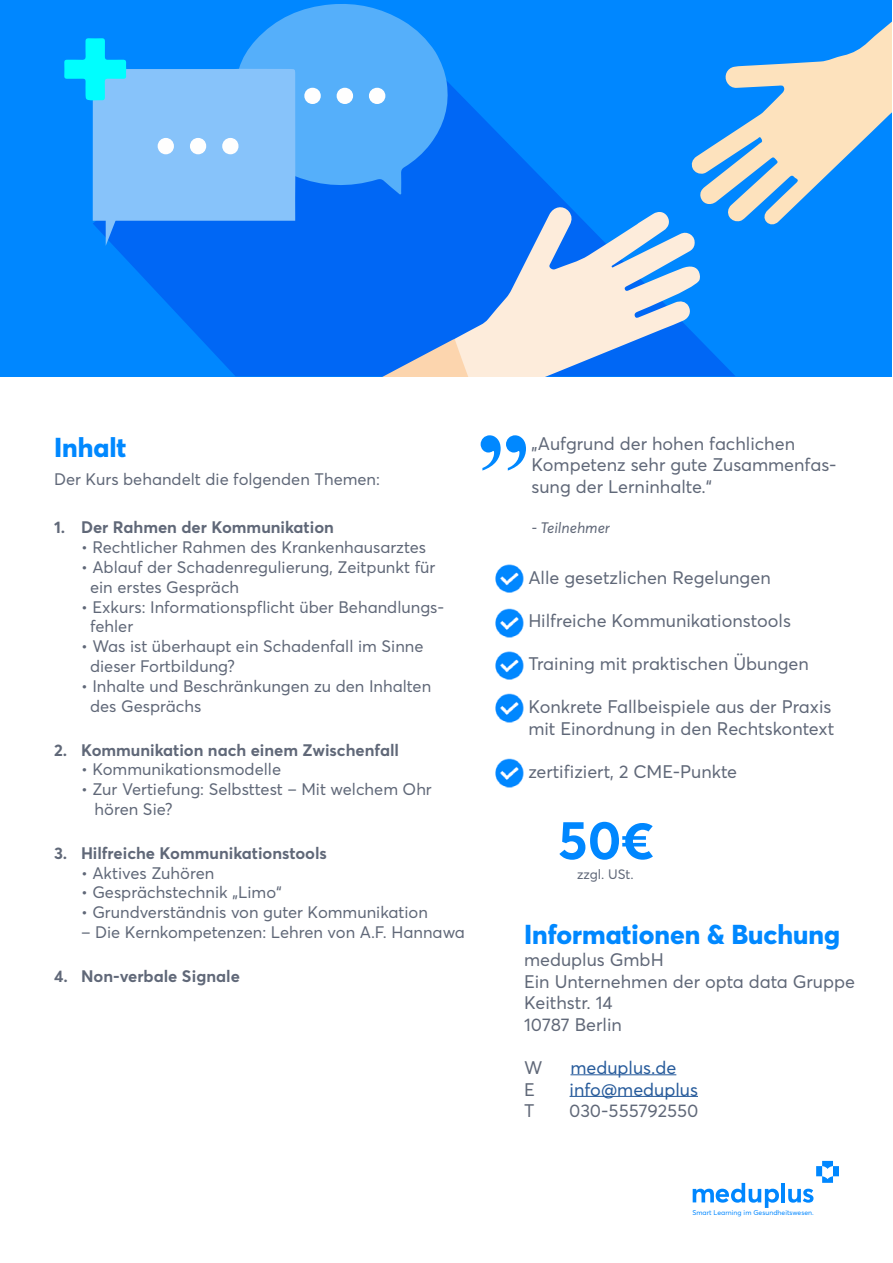
<style>
.page{position:relative;width:893px;height:1263px;background:#fff}
.page>*{position:absolute;margin:0;border:0;box-sizing:border-box;transform-origin:0 0}
.t1{font:700 108px "Times New Roman";color:#08f}
.t2{font:700 54px "Averta";color:#0087ff}
.t3{font:800 27px "Averta";color:#08f}
.t4{font:18px/21.6px "Averta";color:#606878}
.t5{font:18px "Averta";color:#275b9b}
.t6{font:16.5px/19.8px "Averta";color:#606878}
.t7{font:700 16.5px "Averta";color:#606878}
.t8{font:italic 15px "Averta";color:#606878}
.t9{font:13.5px "Averta";color:#606878}
.t10{font:6.9px "Averta";color:#0087ff}
</style>
<div class="page">
<img style="left:495px;top:564px;width:29px;height:29px">
<img style="left:495px;top:608px;width:29px;height:30px">
<img style="left:495px;top:651px;width:29px;height:29px">
<img style="left:495px;top:693px;width:29px;height:30px">
<img style="left:495px;top:758px;width:29px;height:30px">
<hr style="left:781px;top:1183px;width:4px;height:19px;background:#0087ff">
<svg style="left:788px;top:1189px;width:25px;height:14px"></svg>
<svg style="left:693px;top:1183px;width:86px;height:25px"></svg>
<svg style="left:816px;top:1161px;width:23px;height:22px"></svg>
<hr style="left:570px;top:1074px;width:106px;height:1px;background:#275b9b">
<hr style="left:570px;top:1096px;width:128px;height:1px;background:#275b9b">
<div style="left:0;top:0;width:892px;height:376px;background:#0087ff"></div>
<svg style="left:64px;top:4px;width:828px;height:372px"></svg>
<h3 class="t3" style="left:54px;top:430px;width:74px">Inhalt</h3>
<p class="t6" style="left:54px;top:469px;width:328px">Der Kurs behandelt die folgenden Themen:</p>
<p class="t7" style="left:54px;top:517px;width:281px">1. Der Rahmen der Kommunikation</p>
<p class="t6" style="left:81px;top:537px;width:347px">• Rechtlicher Rahmen des Krankenhausarztes</p>
<p class="t6" style="left:90px;top:557px;width:347px;text-indent:-9px">• Ablauf der Schadenregulierung, Zeitpunkt für ein erstes Gespräch</p>
<p class="t6" style="left:90px;top:597px;width:356px;text-indent:-9px">• Exkurs: Informationspflicht über Behandlungs&shy;fehler</p>
<p class="t6" style="left:90px;top:636px;width:335px;text-indent:-9px">• Was ist überhaupt ein Schadenfall im Sinne dieser Fortbildung?</p>
<p class="t6" style="left:90px;top:676px;width:343px;text-indent:-9px">• Inhalte und Beschränkungen zu den Inhalten des Gesprächs</p>
<p class="t7" style="left:54px;top:739px;width:347px">2. Kommunikation nach einem Zwischenfall</p>
<p class="t6" style="left:81px;top:759px;width:202px">• Kommunikationsmodelle</p>
<p class="t6" style="left:95px;top:779px;width:339px;text-indent:-14px">• Zur Vertiefung: Selbsttest – Mit welchem Ohr hören Sie?</p>
<p class="t7" style="left:54px;top:842px;width:274px">3. Hilfreiche Kommunikationstools</p>
<p class="t6" style="left:81px;top:863px;width:135px">• Aktives Zuhören</p>
<p class="t6" style="left:81px;top:882px;width:202px">• Gesprächstechnik „Limo“</p>
<p class="t6" style="left:81px;top:902px;width:349px">• Grundverständnis von guter Kommunikation</p>
<p class="t6" style="left:81px;top:922px;width:385px">– Die Kernkompetenzen: Lehren von A.F. Hannawa</p>
<p class="t7" style="left:54px;top:965px;width:187px">4. Non-verbale Signale</p>
<h1 class="t1" style="left:476px;top:338px;width:55px">„</h1>
<p class="t4" style="left:531px;top:432px;width:307px">„Aufgrund der hohen fachlichen<br>Kompetenz sehr gute Zusammenfas&shy;sung der Lerninhalte.“</p>
<p class="t8" style="left:531px;top:518px;width:80px">- Teilnehmer</p>
<p class="t4" style="left:528px;top:566px;width:244px">Alle gesetzlichen Regelungen</p>
<p class="t4" style="left:528px;top:610px;width:264px">Hilfreiche Kommunikationstools</p>
<p class="t4" style="left:528px;top:653px;width:282px">Training mit praktischen Übungen</p>
<p class="t4" style="left:528px;top:696px;width:307px">Konkrete Fallbeispiele aus der Praxis mit Einordnung in den Rechtskontext</p>
<p class="t4" style="left:528px;top:761px;width:210px">zertifiziert, 2 CME-Punkte</p>
<h2 class="t2" style="left:558px;top:806px;width:98px">50€</h2>
<p class="t9" style="left:577px;top:865px;width:58px">zzgl. USt.</p>
<h3 class="t3" style="left:524px;top:917px;width:317px">Informationen &amp; Buchung</h3>
<p class="t4" style="left:524px;top:949px;width:332px">meduplus GmbH<br>Ein Unternehmen der opta data Gruppe<br>Keithstr. 14<br>10787 Berlin</p>
<p class="t4" style="left:524px;top:1057px;width:20px">W</p>
<p class="t5" style="left:570px;top:1056px;width:107px">meduplus.de</p>
<p class="t4" style="left:524px;top:1078px;width:12px">E</p>
<p class="t5" style="left:570px;top:1078px;width:130px">info@meduplus</p>
<p class="t4" style="left:524px;top:1100px;width:12px">T</p>
<p class="t4" style="left:569px;top:1100px;width:131px">030-555792550</p>
<p class="t10" style="left:692px;top:1208px;width:123px">Smart Learning im Gesundheitswesen.</p>
</div>
